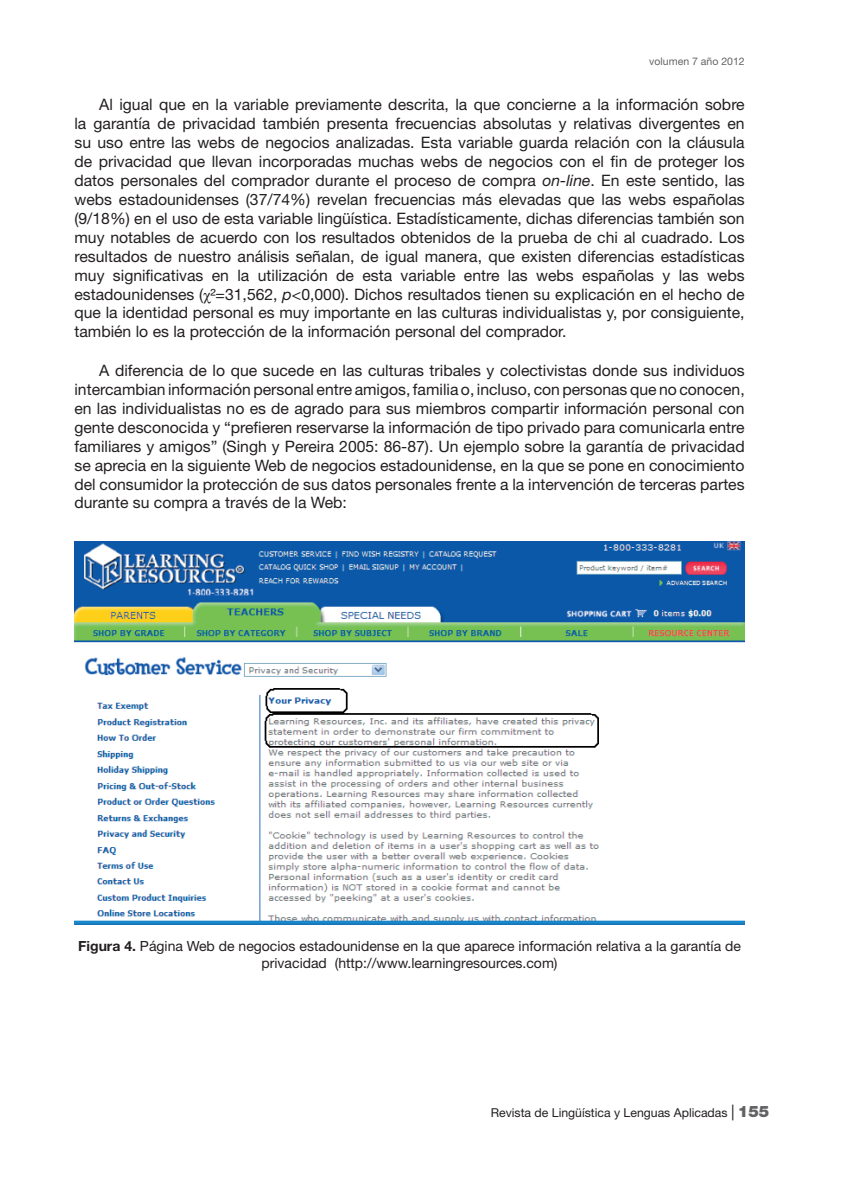
<style>
.page{position:relative;width:844px;height:1191px;background:#fff}
.page>*{position:absolute;margin:0;border:0;box-sizing:border-box;transform-origin:0 0}
.t1{font:15.75px/18.9px "Helvetica Neue LT Std";color:#231f20;text-align:justify}
.t2{font:14px/16.8px "Helvetica Neue LT Std";color:#231f20;text-align:center}
.t3{font:12.25px "Helvetica Neue LT Std";color:#231f20}
.t4{font:10.5px "Helvetica Neue LT Std";color:#636366}
.s1{font-style:italic}
.s2{font-family:"Times New Roman"}
.s3{font-weight:700}
.s4{font-size:15.75px}
.s5{font-weight:900;font-size:15.75px;color:#636366}
</style>
<div class="page">
<img style="left:75px;top:541px;width:669px;height:383px">
<p class="t4" style="left:649px;top:54px;width:97px">volumen 7 año 2012</p>
<p class="t1" style="left:74px;top:95px;width:671px;text-indent:25px">Al igual que en la variable previamente descrita, la que concierne a la información sobre la garantía de privacidad también presenta frecuencias absolutas y relativas divergentes en su uso entre las webs de negocios analizadas. Esta variable guarda relación con la cláusula de privacidad que llevan incorporadas muchas webs de negocios con el fin de proteger los datos personales del comprador durante el proceso de compra <span class="s1">on-line</span>. En este sentido, las webs estadounidenses (37/74%) revelan frecuencias más elevadas que las webs españolas (9/18%) en el uso de esta variable lingüística. Estadísticamente, dichas diferencias también son muy notables de acuerdo con los resultados obtenidos de la prueba de chi al cuadrado. Los resultados de nuestro análisis señalan, de igual manera, que existen diferencias estadísticas muy significativas en la utilización de esta variable entre las webs españolas y las webs estadounidenses (<span class="s2">χ</span>²=31,562, <span class="s1">p</span>&lt;0,000). Dichos resultados tienen su explicación en el hecho de que la identidad personal es muy importante en las culturas individualistas y, por consiguiente, también lo es la protección de la información personal del comprador.</p>
<p class="t1" style="left:74px;top:361px;width:671px;text-indent:25px">A diferencia de lo que sucede en las culturas tribales y colectivistas donde sus individuos intercambian información personal entre amigos, familia o, incluso, con personas que no conocen, en las individualistas no es de agrado para sus miembros compartir información personal con gente desconocida y “prefieren reservarse la información de tipo privado para comunicarla entre familiares y amigos” (Singh y Pereira 2005: 86-87). Un ejemplo sobre la garantía de privacidad se aprecia en la siguiente Web de negocios estadounidense, en la que se pone en conocimiento del consumidor la protección de sus datos personales frente a la intervención de terceras partes durante su compra a través de la Web:</p>
<p class="t2" style="left:78px;top:937px;width:664px"><span class="s3">Figura 4.</span> Página Web de negocios estadounidense en la que aparece información relativa a la garantía de privacidad (http://www.learningresources.com)</p>
<p class="t3" style="left:490px;top:1104px;width:280px">Revista de Lingüística y Lenguas Aplicadas <span class="s4">|</span> <span class="s5">155</span></p>
</div>
